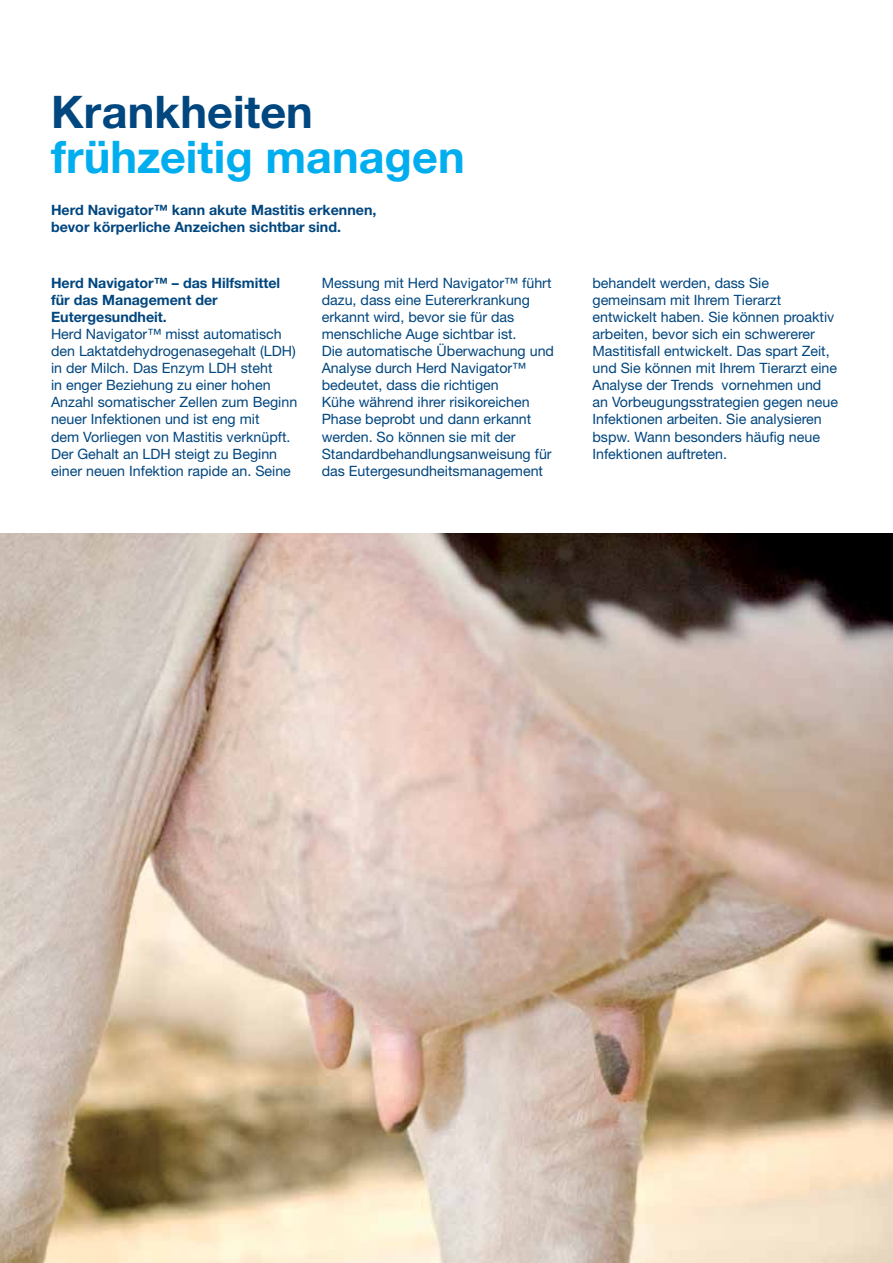
<style>
.page{position:relative;width:893px;height:1263px;background:#fff}
.page>*{position:absolute;margin:0;border:0;box-sizing:border-box;transform-origin:0 0}
.t1{font:700 45px "Helvetica Neue LT Std";color:#00aeef}
.t2{font:700 45px "Helvetica Neue LT Std";letter-spacing:.005em;color:#00467f}
.t3{font:14.25px/17.1px "Helvetica Neue LT Std";color:#00467f}
.t4{font:700 14.25px/17.1px "Helvetica Neue LT Std";color:#00467f}
</style>
<div class="page">
<img style="left:0;top:534px;width:893px;height:729px">
<h1 class="t2" style="left:51px;top:84px;width:263px">Krankheiten</h1>
<h1 class="t1" style="left:51px;top:129px;width:415px">frühzeitig managen</h1>
<p class="t4" style="left:51px;top:201px;width:327px">Herd Navigator™ kann akute Mastitis erkennen, bevor körperliche Anzeichen sichtbar sind.</p>
<p class="t4" style="left:51px;top:274px;width:231px">Herd Navigator™ – das Hilfsmittel für das Management der<br>Eutergesundheit.</p>
<p class="t3" style="left:51px;top:325px;width:248px">Herd Navigator™ misst automatisch den Laktatdehydrogenasegehalt (LDH) in der Milch. Das Enzym LDH steht<br>in enger Beziehung zu einer hohen Anzahl somatischer Zellen zum Beginn neuer Infektionen und ist eng mit<br>dem Vorliegen von Mastitis verknüpft.<br>Der Gehalt an LDH steigt zu Beginn einer neuen Infektion rapide an. Seine</p>
<p class="t3" style="left:322px;top:274px;width:234px">Messung mit Herd Navigator™ führt dazu, dass eine Eutererkrankung erkannt wird, bevor sie für das menschliche Auge sichtbar ist.<br>Die automatische Überwachung und<br>Analyse durch Herd Navigator™ bedeutet, dass die richtigen<br>Kühe während ihrer risikoreichen<br>Phase beprobt und dann erkannt werden. So können sie mit der<br>Standardbehandlungsanweisung für das Eutergesundheitsmanagement</p>
<p class="t3" style="left:592px;top:274px;width:247px">behandelt werden, dass Sie gemeinsam mit Ihrem Tierarzt entwickelt haben. Sie können proaktiv arbeiten, bevor sich ein schwererer Mastitisfall entwickelt. Das spart Zeit, und Sie können mit Ihrem Tierarzt eine Analyse der Trends vornehmen und an Vorbeugungsstrategien gegen neue Infektionen arbeiten. Sie analysieren bspw. Wann besonders häufig neue Infektionen auftreten.</p>
</div>
